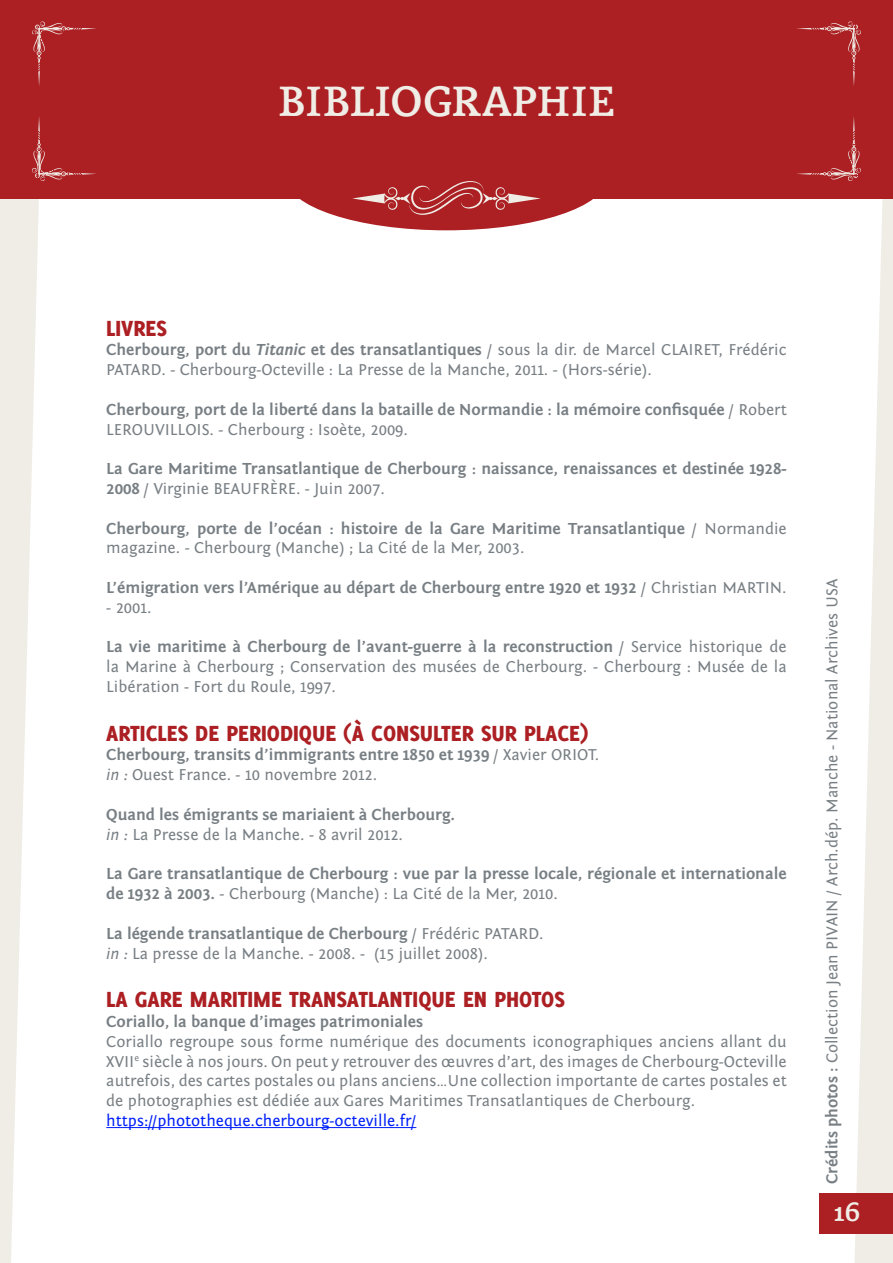
<style>
.page{position:relative;width:893px;height:1263px;background:#fff}
.page>*{position:absolute;margin:0;border:0;box-sizing:border-box;transform-origin:0 0}
.t1{font:500 42px "Mido";color:#efede6}
.t2{font:500 30px "Mido";color:#efede6}
.t3{font:800 24px "Delicious";color:#ac1f23}
.t4{font:700 16.5px/19.8px "Fontin Sans";color:#787f84}
.t5{font:16.5px/19.8px "Fontin Sans";color:#787f84;text-align:justify}
.t6{font:16.5px "Fontin Sans";color:#0020f9}
.s1{font-style:italic}
.s2{font-weight:400}
.s3{font-weight:700}
.s4{font-weight:400;font-style:italic}
</style>
<div class="page">
<div style="left:286px;top:125px;width:321px;height:105px;background:#ac1f23;border-radius:50%"></div>
<svg style="left:0;top:198px;width:44px;height:1065px;fill:#efede6"></svg>
<svg style="left:854px;top:198px;width:39px;height:1065px;fill:#efede6"></svg>
<div style="left:0;top:0;width:893px;height:198px;background:#ac1f23"></div>
<hr style="left:106px;top:1127px;width:310px;height:1px;background:#0020f9">
<svg style="left:352px;top:181px;width:189px;height:34px"></svg>
<svg style="left:32px;top:21px;width:64px;height:65px"></svg>
<svg style="left:797px;top:117px;width:64px;height:64px"></svg>
<svg style="left:32px;top:117px;width:64px;height:64px"></svg>
<svg style="left:797px;top:21px;width:64px;height:65px"></svg>
<div style="left:819px;top:1193px;width:74px;height:40px;background:#ac1f23"></div>
<h1 class="t1" style="left:278px;top:76px;width:125px">BIBLIOGRA</h1>
<h1 class="t1" style="left:511px;top:76px;width:52px">PHIE</h1>
<h3 class="t3" style="left:106px;top:314px;width:62px">LIVRES</h3>
<p class="t4" style="left:106px;top:340px;width:574px">Cherbourg, port du <span class="s1">Titanic</span> et des transatlantiques <span class="s2">/ sous la dir. de Marcel Clairet</span></p>
<p class="t5" style="left:718px;top:340px;width:70px">, Frédéric</p>
<p class="t5" style="left:106px;top:360px;width:19px">Patard</p>
<p class="t5" style="left:161px;top:360px;width:492px">. - Cherbourg-Octeville : La Presse de la Manche, 2011. - (Hors-série).</p>
<p class="t4" style="left:106px;top:400px;width:682px">Cherbourg, port de la liberté dans la bataille de Normandie : la mémoire confisquée <span class="s2">/ Robert<br>Lerouvill</span></p>
<p class="t5" style="left:185px;top:420px;width:224px">ois. - Cherbourg : Isoète, 2009.</p>
<p class="t4" style="left:106px;top:459px;width:682px">La Gare Maritime Transatlantique de Cherbourg : naissance, renaissances et destinée 1928-<br>2008 <span class="s2">/ Virginie Beaufrère. - Juin 2007.</span></p>
<p class="t4" style="left:106px;top:519px;width:682px">Cherbourg, porte de l’océan : histoire de la Gare Maritime Transatlantique <span class="s2">/ Normandie magazine. - Cherbourg (Manche) ; La Cité de la Mer, 2003.</span></p>
<p class="t4" style="left:106px;top:578px;width:641px">L’émigration vers l’Amérique au départ de Cherbourg entre 1920 et 1932 <span class="s2">/ Christian Martin</span></p>
<p class="t5" style="left:782px;top:578px;width:6px">.</p>
<p class="t5" style="left:106px;top:598px;width:47px">- 2001.</p>
<p class="t5" style="left:106px;top:637px;width:682px"><span class="s3">La vie maritime à Cherbourg de l’avant-guerre à la reconstruction</span> / Service historique de la Marine à Cherbourg ; Conservation des musées de Cherbourg. - Cherbourg : Musée de la Libération - Fort du Roule, 1997.</p>
<h3 class="t3" style="left:106px;top:719px;width:483px">ARTICLES DE PERIODIQUE (À CONSULTER SUR PLACE)</h3>
<p class="t4" style="left:106px;top:745px;width:494px">Cherbourg, transits d’immigrants entre 1850 et 1939 <span class="s2">/ Xavier Ori ot. </span><span class="s4">in :</span> <span class="s2">Ouest France. - 10 novembre 2012.</span></p>
<p class="t4" style="left:106px;top:805px;width:350px">Quand les émigrants se mariaient à Cherbourg. <span class="s4">in :</span> <span class="s2">La Presse de la Manche. - 8 avril 2012.</span></p>
<p class="t4" style="left:106px;top:864px;width:682px">La Gare transatlantique de Cherbourg : vue par la presse locale, régionale et internationale de 1932 à 2003. <span class="s2">- Cherbourg (Manche) : La Cité de la Mer, 2010.</span></p>
<p class="t4" style="left:106px;top:924px;width:397px">La légende transatlantique de Cherbourg <span class="s2">/ Frédéric Patard</span></p>
<p class="t5" style="left:539px;top:924px;width:6px">.</p>
<p class="t5" style="left:106px;top:943px;width:383px"><span class="s1">in :</span> La presse de la Manche. - 2008. - (15 juillet 2008).</p>
<h3 class="t3" style="left:106px;top:985px;width:54px">LA GARE</h3>
<h3 class="t3" style="left:190px;top:985px;width:122px">MARITIME TRANSA</h3>
<h3 class="t3" style="left:358px;top:985px;width:207px">TLANTIQUE EN PHOTOS</h3>
<p class="t4" style="left:106px;top:1012px;width:318px">Coriallo, la banque d’images patrimoniales</p>
<p class="t5" style="left:106px;top:1032px;width:682px">Coriallo regroupe sous forme numérique des documents iconographiques anciens allant du XVII<sup>e</sup> siècle à nos jours. On peut y retrouver des œuvres d’art, des images de Cherbourg-Octeville autrefois, des cartes postales ou plans anciens…U ne collection importante de cartes postales et de photographies est dédiée aux Gares Maritimes Transatlantiques de Cherbourg.</p>
<p class="t6" style="left:106px;top:1111px;width:312px">https://phototheque.cherbourg-octeville.fr/</p>
<p class="t5" style="left:823px;top:1184px;width:606px;rotate:-90deg"><span class="s3">Crédits photos :</span> Collection Jean PIVAIN / Arch.dép. Manche - National Archives U SA</p>
<h2 class="t2" style="left:834px;top:1193px;width:28px">16</h2>
</div>
